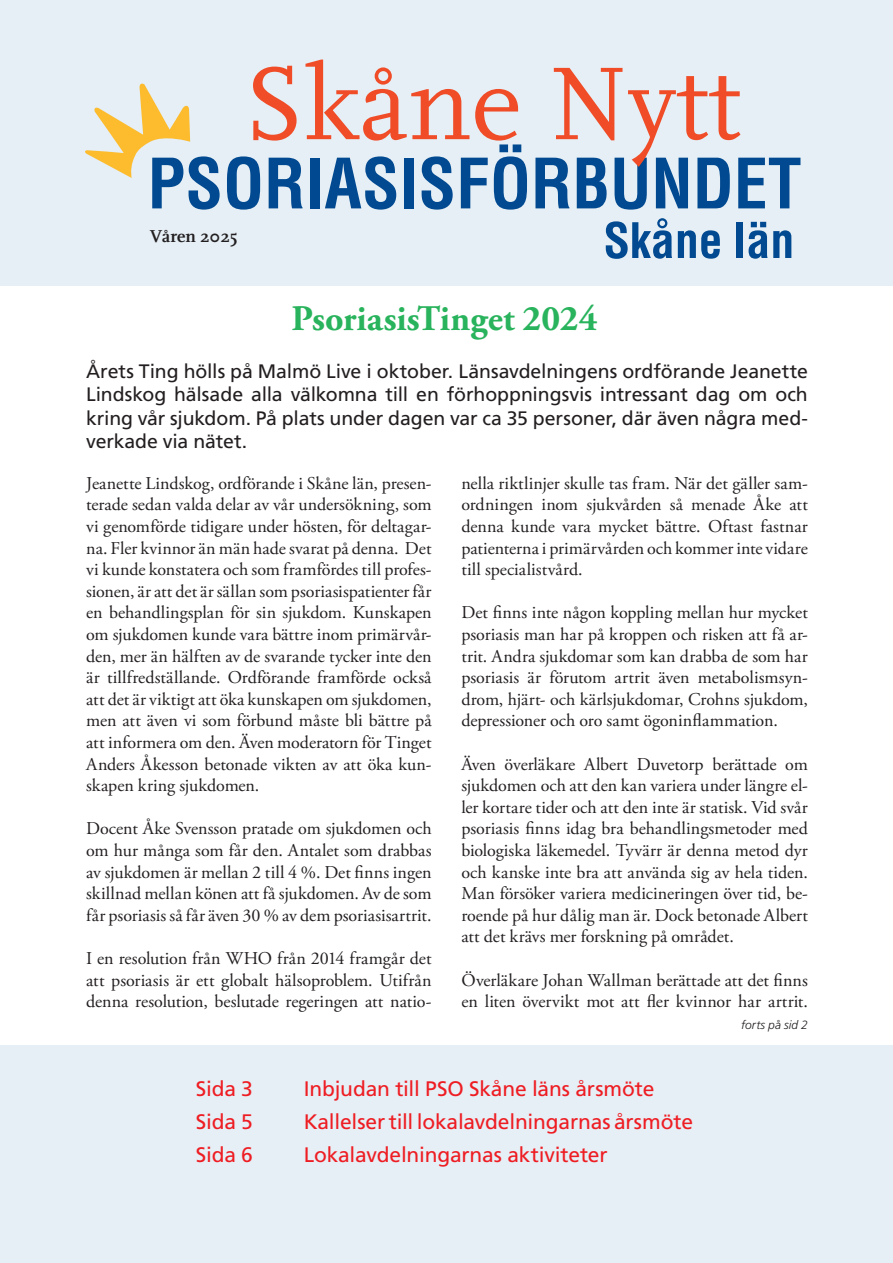
<style>
.page{position:relative;width:893px;height:1263px;background:#fff}
.page>*{position:absolute;margin:0;border:0;box-sizing:border-box;transform-origin:0 0}
.Brödtest_PSO{font:700 36px "Adobe Garamond Pro";color:#28b35c}
.Brödtest_PSO-2{font:21px "Frutiger LT Std";letter-spacing:-.01em;color:#ee1d23}
.Notiser{font:19.5px/23.4px "Frutiger LT Std";letter-spacing:-.005em;color:#231f20;text-align:justify}
.Brödtest_PSO-3{font:18px/21.6px "Adobe Garamond Pro";color:#231f20;text-align:justify}
.t1{font:700 18px "FF Scala";color:#231f20}
.Brödtest_PSO-4{font:italic 300 12px "Frutiger LT Std";letter-spacing:.01em;color:#231f20}
</style>
<div class="page">
<div style="left:0;top:0;width:893px;height:285px;background:#e5eff5"></div>
<div style="left:0;top:1045px;width:893px;height:218px;background:#e5eff5"></div>
<div style="left:310px;top:158px;width:10px;height:50px;background:#014990"></div>
<svg style="left:325px;top:167px;width:71px;height:43px"></svg>
<div style="left:404px;top:158px;width:10px;height:50px;background:#014990"></div>
<svg style="left:606px;top:218px;width:66px;height:41px"></svg>
<svg style="left:678px;top:230px;width:42px;height:29px"></svg>
<div style="left:737px;top:222px;width:6px;height:36px;background:#014990"></div>
<svg style="left:749px;top:222px;width:42px;height:37px"></svg>
<svg style="left:85px;top:84px;width:218px;height:126px"></svg>
<svg style="left:422px;top:157px;width:378px;height:53px"></svg>
<svg style="left:253px;top:60px;width:487px;height:107px"></svg>
<p class="t1" style="left:150px;top:226px;width:89px">Våren 2025</p>
<p class="Brödtest_PSO" style="left:291px;top:298px;width:308px">PsoriasisTinget 2024</p>
<p class="Notiser" style="left:86px;top:360px;width:723px">Årets Ting hölls på Malmö Live i oktober. Länsavdelningens ordförande Jeanette Lindskog hälsade alla välkomna till en förhoppningsvis intressant dag om och kring vår sjukdom. På plats under dagen var ca 35 personer, där även några med&shy;verkade via nätet.</p>
<p class="Brödtest_PSO-3" style="left:86px;top:473px;width:347px">Jeanette Lindskog, ordförande i Skåne län, presen&shy;terade sedan valda delar av vår undersökning, som vi genomförde tidigare under hösten, för deltagar&shy;na. Fler kvinnor än män hade svarat på denna. Det vi kunde konstatera och som framfördes till profes&shy;sionen, är att det är sällan som psoriasispatienter får en behandlingsplan för sin sjukdom. Kunskapen om sjukdomen kunde vara bättre inom primärvår&shy;den, mer än hälften av de svarande tycker inte den är tillfredställande. Ordförande framförde också att det är viktigt att öka kunskapen om sjukdomen, men att även vi som förbund måste bli bättre på att informera om den. Även moderatorn för Tinget Anders Åkesson betonade vikten av att öka kun&shy;skapen kring sjukdomen.</p>
<p class="Brödtest_PSO-3" style="left:86px;top:818px;width:347px">Docent Åke Svensson pratade om sjukdomen och om hur många som får den. Antalet som drabbas av sjukdomen är mellan 2 till 4 %. Det finns ingen skillnad mellan könen att få sjukdomen. Av de som får psoriasis så får även 30 % av dem psoriasisartrit.</p>
<p class="Brödtest_PSO-3" style="left:86px;top:948px;width:347px">I en resolution från WHO från 2014 framgår det att psoriasis är ett globalt hälsoproblem. Utifrån denna resolution, beslutade regeringen att natio-</p>
<p class="Brödtest_PSO-3" style="left:461px;top:473px;width:348px">nella riktlinjer skulle tas fram. När det gäller sam&shy;ordningen inom sjukvården så menade Åke att denna kunde vara mycket bättre. Oftast fastnar patienterna i primärvården och kommer inte vidare till specialistvård.</p>
<p class="Brödtest_PSO-3" style="left:461px;top:602px;width:348px">Det finns inte någon koppling mellan hur mycket psoriasis man har på kroppen och risken att få ar&shy;trit. Andra sjukdomar som kan drabba de som har psoriasis är förutom artrit även metabolismsyn&shy;drom, hjärt- och kärlsjukdomar, Crohns sjukdom, depressioner och oro samt ögoninflammation.</p>
<p class="Brödtest_PSO-3" style="left:461px;top:754px;width:348px">Även överläkare Albert Duvetorp berättade om sjukdomen och att den kan variera under längre el&shy;ler kortare tider och att den inte är statisk. Vid svår psoriasis finns idag bra behandlingsmetoder med biologiska läkemedel. Tyvärr är denna metod dyr och kanske inte bra att använda sig av hela tiden.<br>Man försöker variera medicineringen över tid, be&shy;roende på hur dålig man är. Dock betonade Albert att det krävs mer forskning på området.</p>
<p class="Brödtest_PSO-3" style="left:461px;top:970px;width:348px">Överläkare Johan Wallman berättade att det finns en liten övervikt mot att fler kvinnor har artrit.</p>
<p class="Brödtest_PSO-4" style="left:741px;top:1018px;width:68px">forts på sid 2</p>
<p class="Brödtest_PSO-2" style="left:196px;top:1076px;width:59px">Sida 3</p>
<p class="Brödtest_PSO-2" style="left:304px;top:1076px;width:352px">Inbjudan till PSO Skåne läns årsmöte</p>
<p class="Brödtest_PSO-2" style="left:196px;top:1109px;width:59px">Sida 5</p>
<p class="Brödtest_PSO-2" style="left:304px;top:1109px;width:391px">Kallelser till lokalavdelningarnas årsmöte</p>
<p class="Brödtest_PSO-2" style="left:196px;top:1142px;width:59px">Sida 6</p>
<p class="Brödtest_PSO-2" style="left:304px;top:1142px;width:305px">Lokalavdelningarnas aktiviteter</p>
</div>
